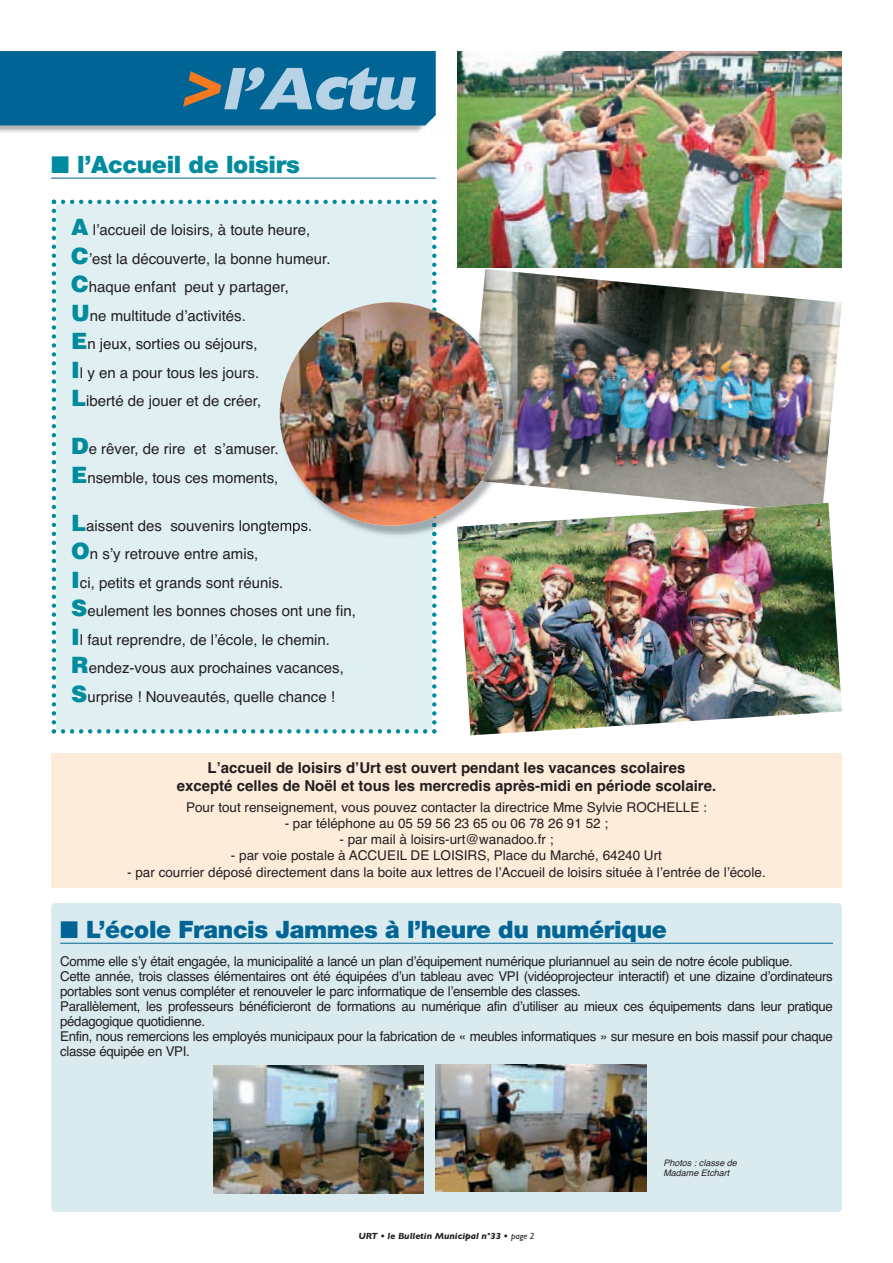
<style>
.page{position:relative;width:893px;height:1263px;background:#fff}
.page>*{position:absolute;margin:0;border:0;box-sizing:border-box;transform-origin:0 0}
.t1{font:italic 800 60.6px "Gill Sans";color:#b8d2e5}
.t2{font:900 24px "Helvetica Neue LT Pro";letter-spacing:-.015em;color:#006494}
.t3{font:900 24px "Helvetica Neue LT Pro";letter-spacing:-.015em;color:#008c9e}
.t4{font:15px/28.5px "Helvetica";color:#231f20}
.t5{font:700 15px/18px "Helvetica";color:#231f20;text-align:center}
.t6{font:13.5px/15px "Helvetica";letter-spacing:-.025em;color:#231f20}
.t7{font:13.5px "Helvetica";color:#231f20}
.t8{font:italic 700 9px "Gill Sans";color:#231f20}
.t9{font:italic 9px/10.8px "Helvetica";color:#231f20}
.s1{color:#f47921}
.s2{font-family:"Helvetica LT";font-weight:900;font-size:22.5px;color:#008c9e}
.s3{font-weight:400}
</style>
<div class="page">
<div style="left:51px;top:903px;width:791px;height:309px;background:#d9ebef;border-radius:4px"></div>
<hr style="left:60px;top:943px;width:773px;height:1px;background:#006494">
<img style="left:0;top:125px;width:426px;height:8px">
<div style="left:0;top:51px;width:436px;height:74px;background:#006494"></div>
<img style="left:213px;top:1065px;width:211px;height:128px">
<img style="left:436px;top:1065px;width:210px;height:126px">
<hr style="left:51px;top:178px;width:385px;height:1px;background:#006494">
<div style="left:52px;top:200px;width:384px;height:534px;background:#e0eff2"></div>
<div style="left:51px;top:753px;width:791px;height:135px;background:#feecdb"></div>
<img style="left:457px;top:51px;width:385px;height:216px">
<img style="left:482px;top:269px;width:360px;height:234px">
<img style="left:458px;top:503px;width:384px;height:232px">
<img style="left:277px;top:300px;width:240px;height:240px">
<img style="left:432px;top:300px;width:4px;height:11px">
<img style="left:465px;top:300px;width:52px;height:185px">
<img style="left:457px;top:523px;width:60px;height:17px">
<img style="left:280px;top:302px;width:223px;height:224px;border-radius:50%">
<h1 class="t1" style="left:179px;top:53px;width:252px"><span class="s1">&gt;</span>l’Actu</h1>
<h2 class="t3" style="left:51px;top:156px;width:250px">■ l’Accueil de loisirs</h2>
<p class="t4" style="left:71px;top:216px;width:261px"><span class="s2">A</span> lʼaccueil de loisirs, à toute heure,<br><span class="s2">C</span>ʼest la découverte, la bonne humeur.<br><span class="s2">C</span>haque enfant peut y partager,<br><span class="s2">U</span>ne multitude dʼactivités.<br><span class="s2">E</span>n jeux, sorties ou séjours,<br><span class="s2">I</span>l y en a pour tous les jours.<br><span class="s2">L</span>iberté de jouer et de créer,</p>
<p class="t4" style="left:71px;top:435px;width:209px"><span class="s2">D</span>e rêver, de rire et sʼamuser.<br><span class="s2">E</span>nsemble, tous ces moments,</p>
<p class="t4" style="left:71px;top:511px;width:286px"><span class="s2">L</span>aissent des souvenirs longtemps.<br><span class="s2">O</span>n sʼy retrouve entre amis,<br><span class="s2">I</span>ci, petits et grands sont réunis.<br><span class="s2">S</span>eulement les bonnes choses ont une fin, <span class="s2">I</span>l faut reprendre, de lʼécole, le chemin.<br><span class="s2">R</span>endez-vous aux prochaines vacances, <span class="s2">S</span>urprise ! Nouveautés, quelle chance !</p>
<p class="t5" style="left:177px;top:758px;width:541px">Lʼaccueil de loisirs dʼUrt est ouvert pendant les vacances scolaires<br>excepté celles de Noël et tous les mercredis après-midi en période scolaire.</p>
<p class="t7" style="left:186px;top:799px;width:522px">Pour tout renseignement, vous pouvez contacter la directrice Mme Sylvie ROCHELLE :</p>
<p class="t7" style="left:285px;top:815px;width:325px">- par téléphone au 05 59 56 23 65 ou 06 78 26 91 52 ;</p>
<p class="t7" style="left:339px;top:832px;width:216px">- par mail à loisirs-urt@wanadoo.fr ;</p>
<p class="t7" style="left:231px;top:848px;width:432px">- par voie postale à ACCUEIL DE LOISIRS, Place du Marché, 64240 Urt</p>
<p class="t7" style="left:127px;top:864px;width:640px">- par courrier déposé directement dans la boite aux lettres de lʼAccueil de loisirs située à lʼentrée de lʼécole.</p>
<h2 class="t2" style="left:60px;top:921px;width:608px">■ L’école Francis Jammes à l’heure du numérique</h2>
<p class="t6" style="left:60px;top:954px;width:774px">Comme elle sʼy était engagée, la municipalité a lancé un plan dʼéquipement numérique pluriannuel au sein de notre école publique.<br>Cette année, trois classes élémentaires ont été équipées dʼun tableau avec VPI (vidéoprojecteur interactif) et une dizaine dʼordinateurs portables sont venus compléter et renouveler le parc informatique de lʼensemble des classes.<br>Parallèlement, les professeurs bénéficieront de formations au numérique afin dʼutiliser au mieux ces équipements dans leur pratique pédagogique quotidienne.<br>Enfin, nous remercions les employés municipaux pour la fabrication de « meubles informatiques » sur mesure en bois massif pour chaque classe équipée en VPI.</p>
<p class="t8" style="left:358px;top:1230px;width:178px">URT • le Bulletin Municipal n°33 • <span class="s3">page 2</span></p>
<p class="t9" style="left:663px;top:1157px;width:78px">Photos : classe de<br>Madame Etchart</p>
</div>
